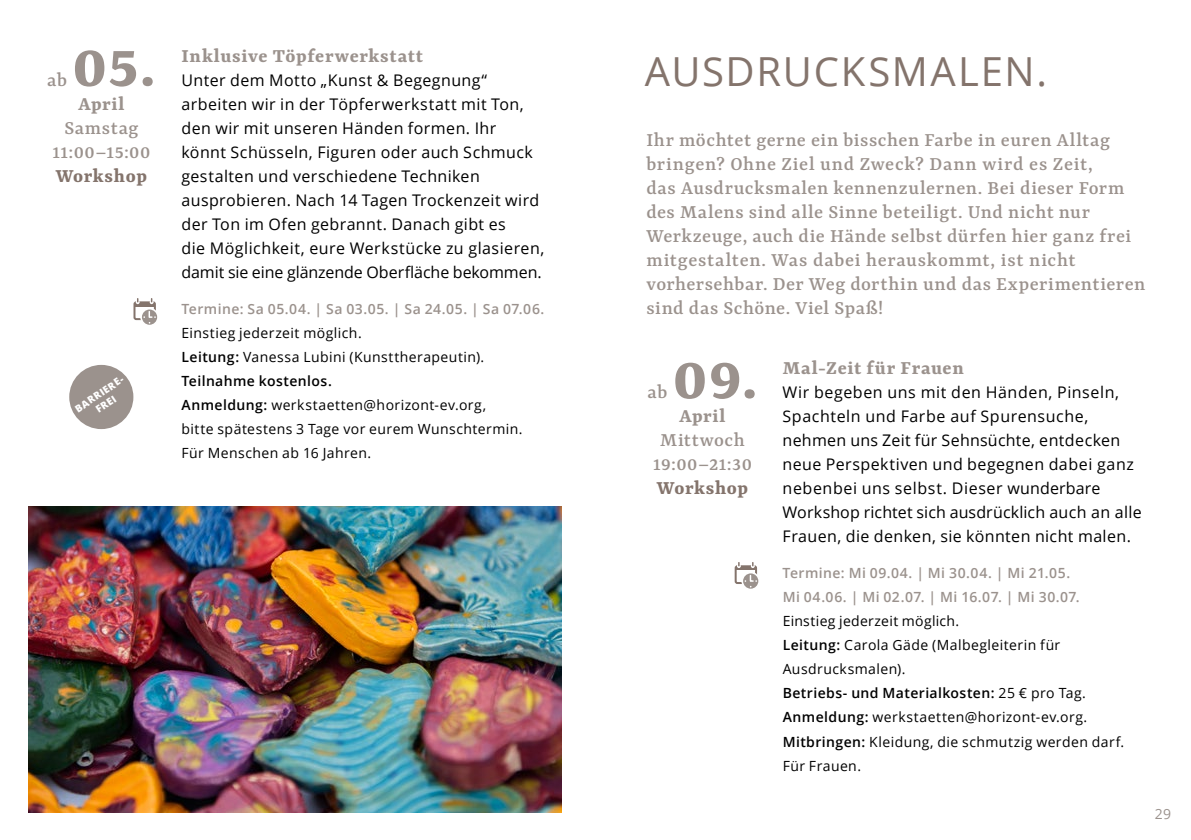
<style>
.page{position:relative;width:1191px;height:840px;background:#fff}
.page>*{position:absolute;margin:0;border:0;box-sizing:border-box;transform-origin:0 0}
.t1{font:700 69px "Yrsa";color:#9b928d}
.t2{font:40px "Open Sans";letter-spacing:.045em;color:#84746c}
.t3{font:500 21px/24px "Yrsa";letter-spacing:.025em;color:#9b928d;text-align:center}
.t4{font:700 21px "Yrsa";letter-spacing:.035em;color:#9b928d}
.t5{font:700 21px "Yrsa";letter-spacing:.025em;color:#84746c}
.t6{font:16px/24px "Open Sans";letter-spacing:.025em;color:#000}
.t7{font:14px/24px "Open Sans";letter-spacing:.03em;color:#000}
.t8{font:600 14px/24px "Open Sans";letter-spacing:.035em;color:#9b928d}
.t9{font:14px "Open Sans";color:#9b928d}
.t10{font:800 10px/12px "Open Sans";color:#fff;text-align:center}
.s1{font-weight:600}
</style>
<div class="page">
<div style="left:133px;top:301px;width:23px;height:19px;border:2px solid #84746c;border-radius:2px"></div>
<hr style="left:135px;top:302px;width:19px;height:4px;background:#84746c">
<svg style="left:136px;top:298px;width:4px;height:6px"></svg>
<svg style="left:150px;top:298px;width:4px;height:6px"></svg>
<div style="left:140px;top:308px;width:19px;height:18px;border:2px solid #fff;border-radius:50%"></div>
<svg style="left:143px;top:310px;width:13px;height:13px"></svg>
<div style="left:734px;top:565px;width:23px;height:18px;border:2px solid #84746c;border-radius:2px"></div>
<hr style="left:736px;top:566px;width:19px;height:4px;background:#84746c">
<svg style="left:737px;top:562px;width:4px;height:5px"></svg>
<svg style="left:751px;top:562px;width:3px;height:5px"></svg>
<div style="left:741px;top:571px;width:19px;height:19px;border:2px solid #fff;border-radius:50%"></div>
<svg style="left:744px;top:573px;width:13px;height:14px"></svg>
<div style="left:69px;top:364px;width:64px;height:65px;background:#9b928d;border-radius:50%"></div>
<img style="left:28px;top:506px;width:533px;height:306px">
<h1 class="t1" style="left:72px;top:27px;width:85px">05.</h1>
<h3 class="t4" style="left:78px;top:92px;width:47px">April</h3>
<h3 class="t3" style="left:52px;top:115px;width:99px">Samstag<br>11:00–15:00</h3>
<h3 class="t5" style="left:56px;top:164px;width:93px">Workshop</h3>
<h3 class="t3" style="left:47px;top:67px;width:21px">ab</h3>
<p class="t10" style="left:72px;top:404px;width:59px;rotate:-34deg">BARRIERE-<br>FREI</p>
<h3 class="t4" style="left:181px;top:44px;width:243px">Inklusive Töpferwerkstatt</h3>
<p class="t6" style="left:181px;top:67px;width:364px">Unter dem Motto „Kunst &amp; Begegnung“ arbeiten wir in der Töpferwerkstatt mit Ton, den wir mit unseren Händen formen. Ihr könnt Schüsseln, Figuren oder auch Schmuck gestalten und verschiedene Techniken ausprobieren. Nach 14 Tagen Trockenzeit wird der Ton im Ofen gebrannt. Danach gibt es<br>die Möglichkeit, eure Werkstücke zu glasieren, damit sie eine glänzende Oberfläche bekommen.</p>
<p class="t8" style="left:181px;top:296px;width:364px">Termine: Sa 05.04. | Sa 03.05. | Sa 24.05. | Sa 07.06.</p>
<p class="t7" style="left:181px;top:320px;width:342px">Einstieg jederzeit möglich.<br><span class="s1">Leitung:</span> Vanessa Lubini (Kunsttherapeutin).<br><span class="s1">Teilnahme kostenlos.<br>Anmeldung:</span> werkstaetten@horizont-ev.org,<br>bitte spätestens 3 Tage vor eurem Wunschtermin.<br>Für Menschen ab 16 Jahren.</p>
<h2 class="t2" style="left:645px;top:44px;width:403px">AUSDRUCKSMALEN.</h2>
<p class="t3" style="left:646px;top:127px;width:500px;text-align:left">Ihr möchtet gerne ein bisschen Farbe in euren Alltag bringen? Ohne Ziel und Zweck? Dann wird es Zeit,<br>das Ausdrucksmalen kennenzulernen. Bei dieser Form des Malens sind alle Sinne beteiligt. Und nicht nur Werkzeuge, auch die Hände selbst dürfen hier ganz frei mitgestalten. Was dabei herauskommt, ist nicht vorhersehbar. Der Weg dorthin und das Experimentieren sind das Schöne. Viel Spaß!</p>
<h1 class="t1" style="left:672px;top:339px;width:86px">09.</h1>
<h3 class="t4" style="left:679px;top:404px;width:47px">April</h3>
<h3 class="t3" style="left:653px;top:427px;width:100px">Mittwoch<br>19:00–21:30</h3>
<h3 class="t5" style="left:657px;top:476px;width:93px">Workshop</h3>
<h3 class="t3" style="left:647px;top:379px;width:21px">ab</h3>
<h3 class="t4" style="left:782px;top:356px;width:183px">Mal-Zeit für Frauen</h3>
<p class="t6" style="left:782px;top:379px;width:361px">Wir begeben uns mit den Händen, Pinseln, Spachteln und Farbe auf Spurensuche, nehmen uns Zeit für Sehnsüchte, entdecken neue Perspektiven und begegnen dabei ganz nebenbei uns selbst. Dieser wunderbare Workshop richtet sich ausdrücklich auch an alle Frauen, die denken, sie könnten nicht malen.</p>
<p class="t8" style="left:782px;top:560px;width:299px">Termine: Mi 09.04. | Mi 30.04. | Mi 21.05.<br>Mi 04.06. | Mi 02.07. | Mi 16.07. | Mi 30.07.</p>
<p class="t7" style="left:782px;top:608px;width:343px">Einstieg jederzeit möglich.<br><span class="s1">Leitung:</span> Carola Gäde (Malbegleiterin für Ausdrucksmalen).<br><span class="s1">Betriebs- und Materialkosten:</span> 25 € pro Tag.<br><span class="s1">Anmeldung:</span> werkstaetten@horizont-ev.org.<br><span class="s1">Mitbringen:</span> Kleidung, die schmutzig werden darf.<br>Für Frauen.</p>
<p class="t9" style="left:1154px;top:803px;width:18px">29</p>
</div>
